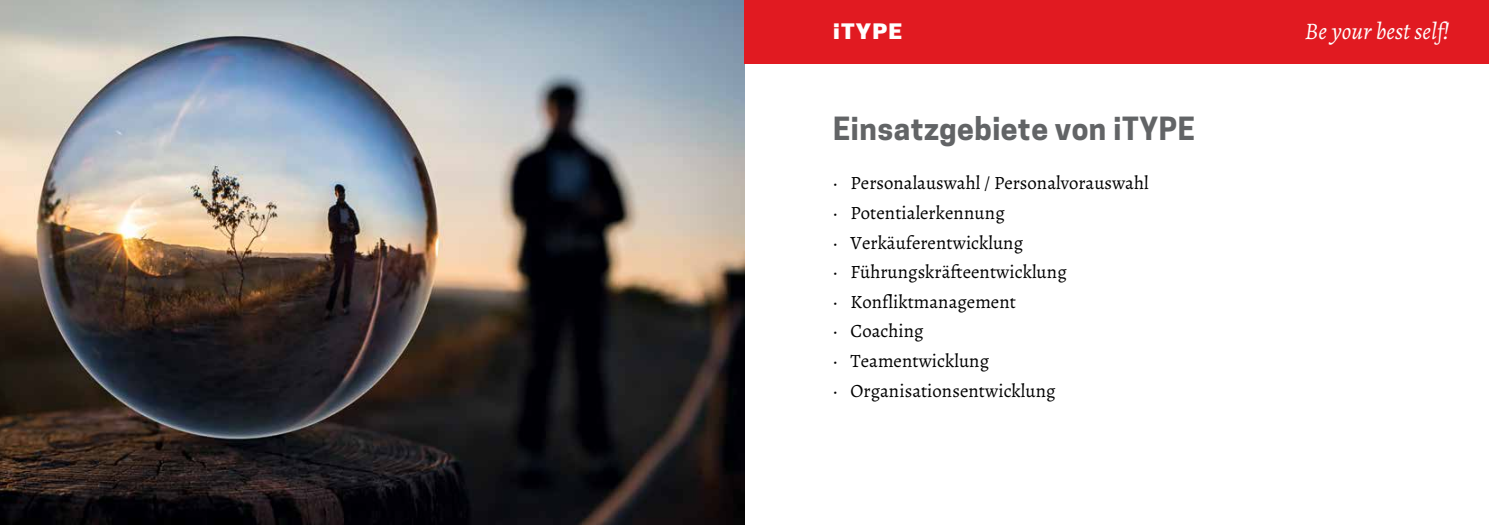
<style>
.page{position:relative;width:1489px;height:525px;background:#fff}
.page>*{position:absolute;margin:0;border:0;box-sizing:border-box;transform-origin:0 0}
.t1{font:700 30px "Cooper Hewitt";letter-spacing:.02em;color:#626466}
.t2{font:italic 23.75px "Alegreya";color:#fff}
.t3{font:800 20px "Cooper Hewitt";letter-spacing:.05em;color:#fff;scale:1.2 1}
.t4{font:18.75px/29.6px "Alegreya";color:#000}
</style>
<div class="page">
<img style="left:0;top:0;width:744px;height:524px">
<div style="left:744px;top:0;width:744px;height:64px;background:#e11a21"></div>
<p class="t3" style="left:833px;top:20px;width:59px">iTYPE</p>
<p class="t2" style="left:1304px;top:17px;width:146px">Be your best self!</p>
<h1 class="t1" style="left:833px;top:110px;width:363px">Einsatzgebiete von iTYPE</h1>
<p class="t4" style="left:833px;top:168px;width:317px">· Personalauswahl / Personalvorauswahl · Potentialerkennung<br>· Verkäuferentwicklung<br>· Führungskräfteentwicklung<br>· Konfliktmanagement<br>· Coaching<br>· Teamentwicklung<br>· Organisationsentwicklung</p>
</div>
